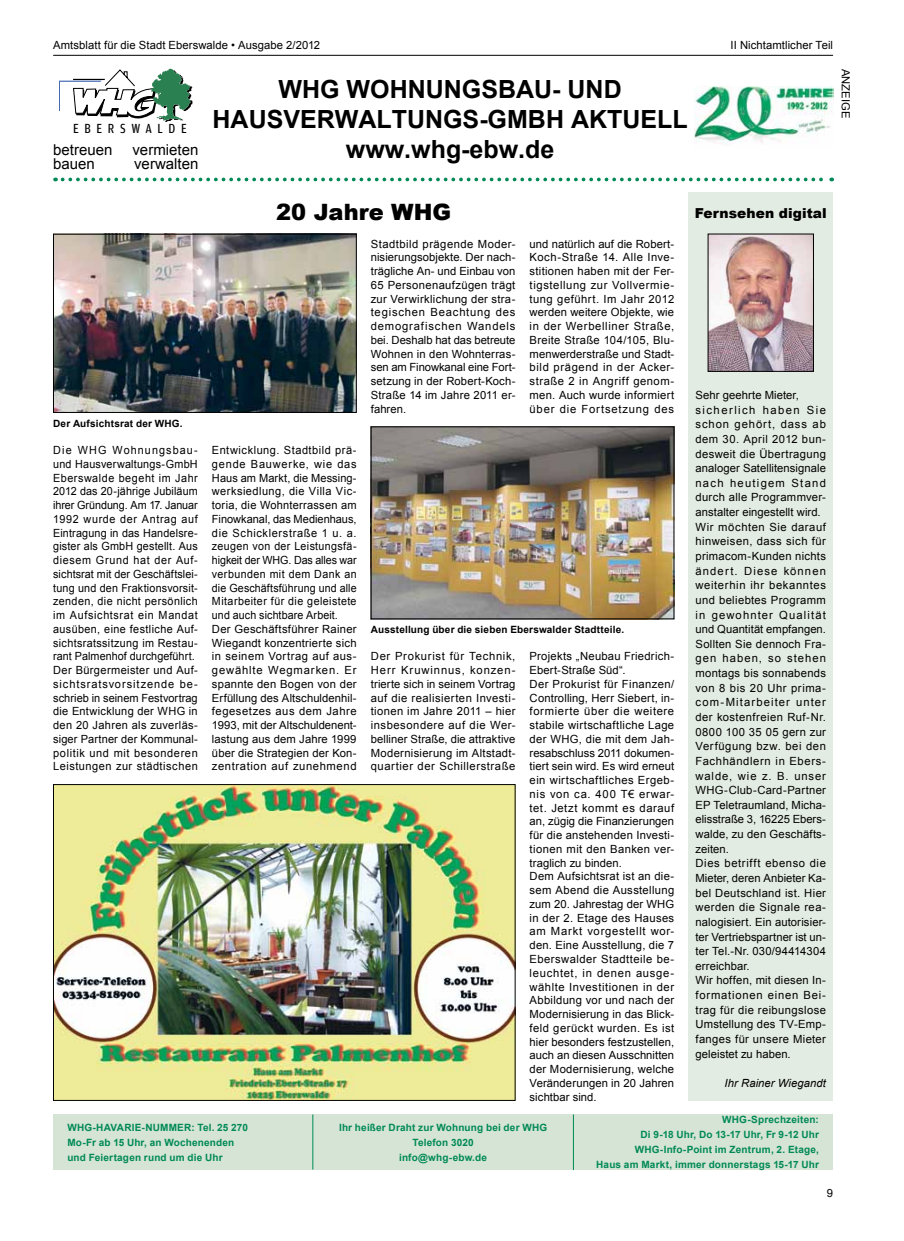
<style>
.page{position:relative;width:904px;height:1241px;background:#fff}
.page>*{position:absolute;margin:0;border:0;box-sizing:border-box;transform-origin:0 0}
.t1{font:700 25px/30px "Arial";color:#000;text-align:center}
.t2{font:900 22.5px "Arial";letter-spacing:.005em;color:#000}
.t3{font:15px "Arial";color:#000}
.t4{font:14px "Amplitude Cond";letter-spacing:.405em;color:#000}
.t5{font:900 13.75px "Arial";letter-spacing:.005em;color:#000}
.t6{font:11.25px/13.8px "Arial";letter-spacing:.025em;color:#000}
.t7{font:11.25px/13.8px "Arial";letter-spacing:.025em;color:#000;scale:.96 1}
.t8{font:11.25px "Arial";letter-spacing:.005em;color:#000}
.t9{font:italic 11.25px "Arial";letter-spacing:.005em;color:#000}
.t10{font:11.25px "Arial";color:#000}
.t11{font:700 10px/15px "Arial";letter-spacing:.015em;color:#008956;text-align:right}
.t12{font:700 10px "Arial";letter-spacing:.02em;color:#000}
</style>
<div class="page">
<hr style="left:53px;top:55px;width:780px;height:1px;background:#000">
<div style="left:53px;top:1114px;width:780px;height:55px;background:#d5e4d4"></div>
<hr style="left:312px;top:1114px;width:1px;height:55px;background:#008956">
<hr style="left:573px;top:1114px;width:1px;height:55px;background:#008956">
<svg style="left:63px;top:177px;width:769px;height:4px"></svg>
<svg style="left:59px;top:69px;width:133px;height:53px"></svg>
<div style="left:688px;top:192px;width:145px;height:908px;background:#e3ece2"></div>
<img style="left:710px;top:236px;width:101px;height:133px">
<img style="left:694px;top:86px;width:139px;height:58px">
<img style="left:55px;top:786px;width:458px;height:312px">
<div style="left:53px;top:784px;width:462px;height:316px;border:1px solid #000"></div>
<img style="left:373px;top:428px;width:299px;height:189px">
<div style="left:371px;top:426px;width:303px;height:193px;border:1px solid #000"></div>
<img style="left:55px;top:236px;width:299px;height:174px">
<div style="left:53px;top:234px;width:303px;height:178px;border:1px solid #000"></div>
<p class="t8" style="left:53px;top:38px;width:268px">Amtsblatt für die Stadt Eberswalde • Ausgabe 2/2012</p>
<p class="t6" style="left:730px;top:39px;width:104px">II Nichtamtlicher Teil</p>
<p class="t4" style="left:73px;top:120px;width:115px">EBERSWALDE</p>
<h3 class="t3" style="left:53px;top:140px;width:61px">betreuen</h3>
<h3 class="t3" style="left:132px;top:140px;width:67px">vermieten</h3>
<h3 class="t3" style="left:53px;top:153px;width:43px">bauen</h3>
<h3 class="t3" style="left:134px;top:153px;width:66px">verwalten</h3>
<h1 class="t1" style="left:212px;top:75px;width:476px">WHG WOHNUNGSBAU- UND<br>HAUSVERWALTUNGS-GMBH AKTUELL www.whg-ebw.de</h1>
<p class="t10" style="left:853px;top:69px;width:51px;rotate:90deg">ANZEIGE</p>
<h2 class="t2" style="left:276px;top:196px;width:177px">20 Jahre WHG</h2>
<p class="t5" style="left:694px;top:203px;width:134px">Fernsehen digital</p>
<p class="t6" style="left:371px;top:237px;width:146px;text-align:justify">Stadtbild prägende Moder&shy;nisierungsobjekte. Der nach&shy;trägliche An- und Einbau von 65 Personenaufzügen trägt zur Verwirklichung der stra&shy;tegischen Beachtung des demografischen Wandels bei. Deshalb hat das betreute Wohnen in den Wohnterras&shy;sen am Finowkanal eine Fort&shy;setzung in der Robert-Koch-Straße 14 im Jahre 2011 er&shy;fahren.</p>
<p class="t6" style="left:529px;top:237px;width:146px;text-align:justify">und natürlich auf die Robert-Koch-Straße 14. Alle Inve&shy;stitionen haben mit der Fer&shy;tigstellung zur Vollvermie&shy;tung geführt. Im Jahr 2012 werden weitere Objekte, wie in der Werbelliner Straße, Breite Straße 104/105, Blu&shy;menwerderstraße und Stadt&shy;bild prägend in der Acker&shy;straße 2 in Angriff genom&shy;men. Auch wurde informiert über die Fortsetzung des</p>
<p class="t6" style="left:695px;top:388px;width:132px;line-height:14.6px">Sehr geehrte Mieter, sicherlich haben Sie schon gehört, dass ab dem 30. April 2012 bun&shy;desweit die Übertragung analoger Satellitensignale nach heutigem Stand durch alle Programmver&shy;anstalter eingestellt wird.<br>Wir möchten Sie darauf hinweisen, dass sich für primacom-Kunden nichts ändert. Diese können weiterhin ihr bekanntes und beliebtes Programm in gewohnter Qualität und Quantität empfangen.<br>Sollten Sie dennoch Fra&shy;gen haben, so stehen montags bis sonnabends von 8 bis 20 Uhr prima&shy;com-Mitarbeiter unter der kostenfreien Ruf-Nr.<br>0800 100 35 05 gern zur<br>Verfügung bzw. bei den<br>Fachhändlern in Ebers&shy;walde, wie z. B. unser<br>WHG-Club-Card-Partner<br>EP Teletraumland, Micha&shy;elisstraße 3, 16225 Ebers&shy;walde, zu den Geschäfts&shy;zeiten.<br>Dies betrifft ebenso die<br>Mieter, deren Anbieter Ka&shy;bel Deutschland ist. Hier werden die Signale rea&shy;nalogisiert. Ein autorisier&shy;ter Vertriebspartner ist un&shy;ter Tel.-Nr. 030/94414304 erreichbar.<br>Wir hoffen, mit diesen In&shy;formationen einen Bei&shy;trag für die reibungslose<br>Umstellung des TV-Emp&shy;fanges für unsere Mieter geleistet zu haben.</p>
<p class="t9" style="left:724px;top:1075px;width:103px">Ihr Rainer Wiegandt</p>
<p class="t12" style="left:53px;top:416px;width:131px">Der Aufsichtsrat der WHG.</p>
<p class="t7" style="left:53px;top:443px;width:152px">Die WHG Wohnungsbau&shy;und Hausverwaltungs-GmbH<br>Eberswalde begeht im Jahr<br>2012 das 20-jährige Jubiläum ihrer Gründung. Am 17. Januar<br>1992 wurde der Antrag auf<br>Eintragung in das Handelsre&shy;gister als GmbH gestellt. Aus diesem Grund hat der Auf&shy;sichtsrat mit der Geschäftslei&shy;tung und den Fraktionsvorsit&shy;zenden, die nicht persönlich im Aufsichtsrat ein Mandat ausüben, eine festliche Auf&shy;sichtsratssitzung im Restau&shy;rant Palmenhof durchgeführt.<br>Der Bürgermeister und Auf&shy;sichtsratsvorsitzende be&shy;schrieb in seinem Festvortrag die Entwicklung der WHG in den 20 Jahren als zuverläs&shy;siger Partner der Kommunal&shy;politik und mit besonderen<br>Leistungen zur städtischen</p>
<p class="t6" style="left:212px;top:443px;width:146px">Entwicklung. Stadtbild prä&shy;gende Bauwerke, wie das<br>Haus am Markt, die Messing&shy;werksiedlung, die Villa Vic&shy;toria, die Wohnterrassen am<br>Finowkanal, das Medienhaus, die Schicklerstraße 1 u. a. zeugen von der Leistungsfä&shy;higkeit der WHG. Das alles war verbunden mit dem Dank an die Geschäftsführung und alle<br>Mitarbeiter für die geleistete und auch sichtbare Arbeit.<br>Der Geschäftsführer Rainer<br>Wiegandt konzentrierte sich in seinem Vortrag auf aus&shy;gewählte Wegmarken. Er spannte den Bogen von der<br>Erfüllung des Altschuldenhil&shy;fegesetzes aus dem Jahre<br>1993, mit der Altschuldenent&shy;lastung aus dem Jahre 1999 über die Strategien der Kon&shy;zentration auf zunehmend</p>
<p class="t12" style="left:371px;top:622px;width:255px">Ausstellung über die sieben Eberswalder Stadtteile.</p>
<p class="t6" style="left:371px;top:649px;width:146px;text-align:justify">Der Prokurist für Technik, Herr Kruwinnus, konzen&shy;trierte sich in seinem Vortrag auf die realisierten Investi&shy;tionen im Jahre 2011 – hier insbesondere auf die Wer&shy;belliner Straße, die attraktive Modernisierung im Altstadt&shy;quartier der Schillerstraße</p>
<p class="t6" style="left:529px;top:649px;width:146px">Projekts „Neubau Friedrich-<br>Ebert-Straße Süd“.<br>Der Prokurist für Finanzen/<br>Controlling, Herr Siebert, in&shy;formierte über die weitere stabile wirtschaftliche Lage der WHG, die mit dem Jah&shy;resabschluss 2011 dokumen&shy;tiert sein wird. Es wird erneut ein wirtschaftliches Ergeb&shy;nis von ca. 400 T€ erwar&shy;tet. Jetzt kommt es darauf an, zügig die Finanzierungen für die anstehenden Investi&shy;tionen mit den Banken ver&shy;traglich zu binden.<br>Dem Aufsichtsrat ist an die&shy;sem Abend die Ausstellung zum 20. Jahrestag der WHG in der 2. Etage des Hauses am Markt vorgestellt wor&shy;den. Eine Ausstellung, die 7<br>Eberswalder Stadtteile be&shy;leuchtet, in denen ausge&shy;wählte Investitionen in der<br>Abbildung vor und nach der<br>Modernisierung in das Blick&shy;feld gerückt wurden. Es ist hier besonders festzustellen, auch an diesen Ausschnitten der Modernisierung, welche<br>Veränderungen in 20 Jahren sichtbar sind.</p>
<p class="t11" style="left:596px;top:1112px;width:224px">WHG-Sprechzeiten:<br>Di 9-18 Uhr, Do 13-17 Uhr, Fr 9-12 Uhr WHG-Info-Point im Zentrum, 2. Etage,<br>Haus am Markt, immer donnerstags 15-17 Uhr</p>
<p class="t11" style="left:67px;top:1119px;width:182px;text-align:left">WHG-HAVARIE-NUMMER: Tel. 25 270<br>Mo-Fr ab 15 Uhr, an Wochenenden und Feiertagen rund um die Uhr</p>
<p class="t11" style="left:339px;top:1119px;width:210px;text-align:center">Ihr heißer Draht zur Wohnung bei der WHG<br>Telefon 3020<br>info@whg-ebw.de</p>
<p class="t6" style="left:826px;top:1186px;width:8px">9</p>
</div>
